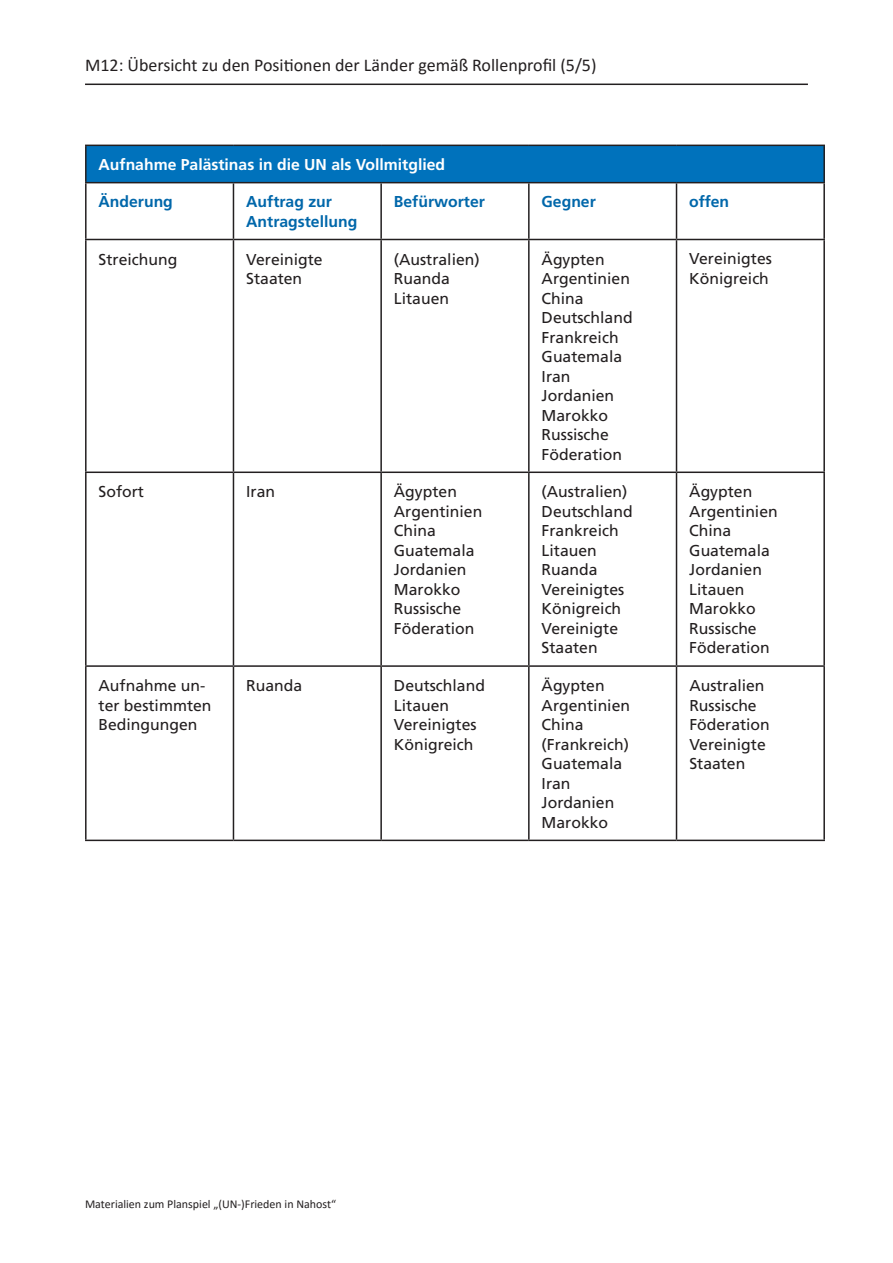
<style>
.page{position:relative;width:893px;height:1263px;background:#fff}
.page>*{position:absolute;margin:0;border:0;box-sizing:border-box;transform-origin:0 0}
.t1{font:18px "Calibri";color:#231f20}
.t2{font:15.75px/19.5px "Frutiger";color:#231f20}
.t3{font:700 15.75px/19.5px "Frutiger";color:#0067aa}
.t4{font:700 15.75px "Frutiger";color:#fff}
.t5{font:12px "Calibri";color:#231f20}
</style>
<div class="page">
<hr style="left:85px;top:84px;width:723px;height:1px;background:#231f20">
<div style="left:86px;top:145px;width:738px;height:38px;background:#0072bc"></div>
<hr style="left:85px;top:145px;width:148px;height:1px;background:#231f20">
<hr style="left:85px;top:146px;width:2px;height:36px;background:#231f20">
<hr style="left:233px;top:145px;width:148px;height:1px;background:#231f20">
<hr style="left:381px;top:145px;width:148px;height:1px;background:#231f20">
<hr style="left:529px;top:145px;width:147px;height:1px;background:#231f20">
<hr style="left:676px;top:145px;width:149px;height:1px;background:#231f20">
<hr style="left:823px;top:146px;width:2px;height:36px;background:#231f20">
<hr style="left:85px;top:182px;width:148px;height:1px;background:#231f20">
<hr style="left:85px;top:183px;width:2px;height:56px;background:#231f20">
<hr style="left:233px;top:182px;width:148px;height:1px;background:#231f20">
<hr style="left:233px;top:183px;width:1px;height:56px;background:#231f20">
<hr style="left:381px;top:182px;width:148px;height:1px;background:#231f20">
<hr style="left:380px;top:183px;width:2px;height:56px;background:#231f20">
<hr style="left:529px;top:182px;width:147px;height:1px;background:#231f20">
<hr style="left:528px;top:183px;width:2px;height:56px;background:#231f20">
<hr style="left:676px;top:182px;width:149px;height:1px;background:#231f20">
<hr style="left:676px;top:183px;width:1px;height:56px;background:#231f20">
<hr style="left:823px;top:183px;width:2px;height:56px;background:#231f20">
<hr style="left:85px;top:239px;width:148px;height:1px;background:#231f20">
<hr style="left:85px;top:240px;width:2px;height:231px;background:#231f20">
<hr style="left:233px;top:239px;width:148px;height:1px;background:#231f20">
<hr style="left:233px;top:240px;width:1px;height:231px;background:#231f20">
<hr style="left:381px;top:239px;width:148px;height:1px;background:#231f20">
<hr style="left:380px;top:240px;width:2px;height:231px;background:#231f20">
<hr style="left:529px;top:239px;width:147px;height:1px;background:#231f20">
<hr style="left:528px;top:240px;width:2px;height:231px;background:#231f20">
<hr style="left:676px;top:239px;width:149px;height:1px;background:#231f20">
<hr style="left:676px;top:240px;width:1px;height:231px;background:#231f20">
<hr style="left:823px;top:240px;width:2px;height:231px;background:#231f20">
<hr style="left:85px;top:471px;width:148px;height:2px;background:#231f20">
<hr style="left:85px;top:473px;width:2px;height:192px;background:#231f20">
<hr style="left:233px;top:471px;width:148px;height:2px;background:#231f20">
<hr style="left:233px;top:473px;width:1px;height:192px;background:#231f20">
<hr style="left:381px;top:471px;width:148px;height:2px;background:#231f20">
<hr style="left:380px;top:473px;width:2px;height:192px;background:#231f20">
<hr style="left:529px;top:471px;width:147px;height:2px;background:#231f20">
<hr style="left:528px;top:473px;width:2px;height:192px;background:#231f20">
<hr style="left:676px;top:471px;width:149px;height:2px;background:#231f20">
<hr style="left:676px;top:473px;width:1px;height:192px;background:#231f20">
<hr style="left:823px;top:473px;width:2px;height:192px;background:#231f20">
<hr style="left:85px;top:665px;width:148px;height:2px;background:#231f20">
<hr style="left:85px;top:667px;width:2px;height:173px;background:#231f20">
<hr style="left:233px;top:665px;width:148px;height:2px;background:#231f20">
<hr style="left:233px;top:667px;width:1px;height:173px;background:#231f20">
<hr style="left:381px;top:665px;width:148px;height:2px;background:#231f20">
<hr style="left:380px;top:667px;width:2px;height:173px;background:#231f20">
<hr style="left:529px;top:665px;width:147px;height:2px;background:#231f20">
<hr style="left:528px;top:667px;width:2px;height:173px;background:#231f20">
<hr style="left:676px;top:665px;width:149px;height:2px;background:#231f20">
<hr style="left:676px;top:667px;width:1px;height:173px;background:#231f20">
<hr style="left:823px;top:667px;width:2px;height:173px;background:#231f20">
<hr style="left:85px;top:840px;width:148px;height:1px;background:#231f20">
<hr style="left:233px;top:840px;width:148px;height:1px;background:#231f20">
<hr style="left:381px;top:840px;width:148px;height:1px;background:#231f20">
<hr style="left:529px;top:840px;width:147px;height:1px;background:#231f20">
<hr style="left:676px;top:840px;width:149px;height:1px;background:#231f20">
<p class="t1" style="left:85px;top:52px;width:513px">M12: Übersicht zu den Positionen der Länder gemäß Rollenprofil (5/5)</p>
<p class="t4" style="left:99px;top:155px;width:348px">Aufnahme Palästinas in die UN als Vollmitglied</p>
<p class="t3" style="left:99px;top:192px;width:76px">Änderung</p>
<p class="t3" style="left:246px;top:192px;width:113px">Auftrag zur<br>Antragstellung</p>
<p class="t3" style="left:394px;top:192px;width:93px">Befürworter</p>
<p class="t3" style="left:542px;top:192px;width:56px">Gegner</p>
<p class="t3" style="left:689px;top:192px;width:41px">offen</p>
<p class="t2" style="left:99px;top:249px;width:80px">Streichung</p>
<p class="t2" style="left:246px;top:249px;width:78px">Vereinigte<br>Staaten</p>
<p class="t2" style="left:394px;top:249px;width:87px">(Australien)<br>Ruanda<br>Litauen</p>
<p class="t2" style="left:542px;top:249px;width:93px">Ägypten<br>Argentinien<br>China<br>Deutschland<br>Frankreich<br>Guatemala<br>Iran<br>Jordanien<br>Marokko<br>Russische<br>Föderation</p>
<p class="t2" style="left:689px;top:249px;width:84px">Vereinigtes<br>Königreich</p>
<p class="t2" style="left:99px;top:482px;width:47px">Sofort</p>
<p class="t2" style="left:246px;top:482px;width:30px">Iran</p>
<p class="t2" style="left:394px;top:482px;width:90px">Ägypten<br>Argentinien<br>China<br>Guatemala<br>Jordanien<br>Marokko<br>Russische<br>Föderation</p>
<p class="t2" style="left:542px;top:482px;width:93px">(Australien)<br>Deutschland<br>Frankreich<br>Litauen<br>Ruanda<br>Vereinigtes<br>Königreich<br>Vereinigte<br>Staaten</p>
<p class="t2" style="left:689px;top:482px;width:90px">Ägypten<br>Argentinien<br>China<br>Guatemala<br>Jordanien<br>Litauen<br>Marokko<br>Russische<br>Föderation</p>
<p class="t2" style="left:99px;top:676px;width:114px">Aufnahme un&shy;ter bestimmten<br>Bedingungen</p>
<p class="t2" style="left:246px;top:676px;width:58px">Ruanda</p>
<p class="t2" style="left:394px;top:676px;width:93px">Deutschland<br>Litauen<br>Vereinigtes<br>Königreich</p>
<p class="t2" style="left:542px;top:676px;width:90px">Ägypten<br>Argentinien<br>China (Frankreich)<br>Guatemala<br>Iran<br>Jordanien<br>Marokko</p>
<p class="t2" style="left:689px;top:676px;width:82px">Australien<br>Russische<br>Föderation<br>Vereinigte<br>Staaten</p>
<p class="t5" style="left:85px;top:1195px;width:253px">Materialien zum Planspiel „(UN-)Frieden in Nahost“</p>
</div>
